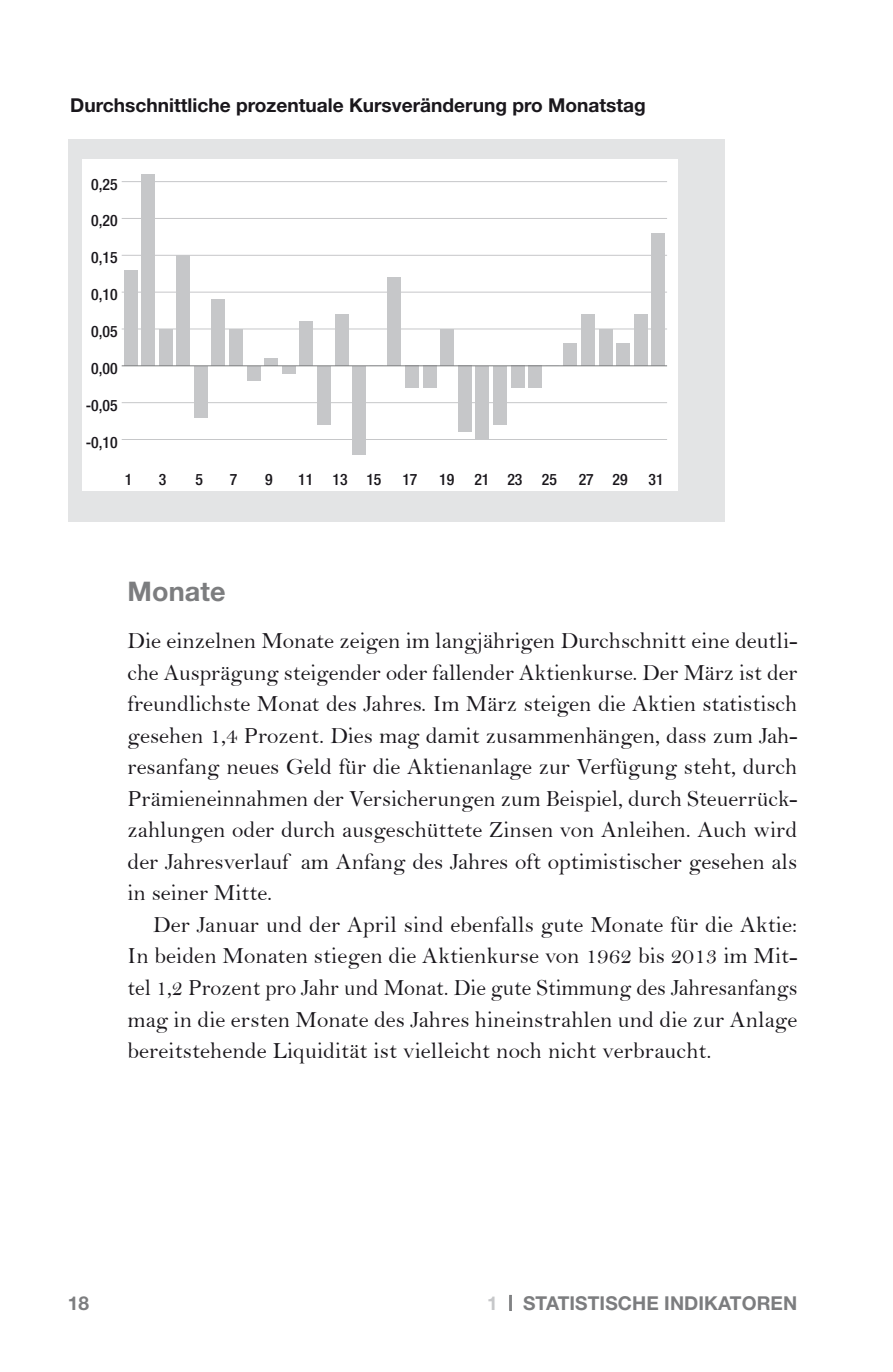
<style>
.page{position:relative;width:893px;height:1372px;background:#fff}
.page>*{position:absolute;margin:0;border:0;box-sizing:border-box;transform-origin:0 0}
.t1{font:700 27px "Helvetica Neue LT";letter-spacing:.005em;color:#7c7d7f}
.t2{font:23.18px/31.5px "Bell";color:#1a171c;text-align:justify}
.t3{font:700 19.12px "Helvetica Neue LT";color:#1a171c}
.t4{font:700 19.12px "Helvetica Neue LT";letter-spacing:.005em;color:#7c7d7f}
.t5{font:700 19.12px "Helvetica Neue LT";color:#c6c7c9}
.t6{font:500 condensed 15.75px "Helvetica Neue LT";color:#1a171c}
</style>
<div class="page">
<div style="left:509px;top:1295px;width:3px;height:15px;border:1px solid #7c7d7f"></div>
<div style="left:68px;top:139px;width:657px;height:382px;background:#e3e4e5"></div>
<div style="left:82px;top:159px;width:594px;height:331px;background:#fff"></div>
<hr style="left:122px;top:439px;width:545px;height:1px;background:#c6c7c9">
<hr style="left:122px;top:402px;width:545px;height:1px;background:#c6c7c9">
<hr style="left:122px;top:328px;width:545px;height:1px;background:#c6c7c9">
<hr style="left:122px;top:292px;width:545px;height:1px;background:#c6c7c9">
<hr style="left:122px;top:255px;width:545px;height:1px;background:#c6c7c9">
<hr style="left:122px;top:218px;width:545px;height:1px;background:#c6c7c9">
<hr style="left:122px;top:181px;width:545px;height:1px;background:#c6c7c9">
<div style="left:124px;top:270px;width:13px;height:96px;background:#c6c7c9"></div>
<div style="left:141px;top:174px;width:14px;height:192px;background:#c6c7c9"></div>
<div style="left:159px;top:329px;width:14px;height:37px;background:#c6c7c9"></div>
<div style="left:176px;top:255px;width:14px;height:111px;background:#c6c7c9"></div>
<div style="left:194px;top:366px;width:14px;height:51px;background:#c6c7c9"></div>
<div style="left:212px;top:299px;width:13px;height:67px;background:#c6c7c9"></div>
<div style="left:229px;top:329px;width:14px;height:37px;background:#c6c7c9"></div>
<div style="left:247px;top:366px;width:14px;height:14px;background:#c6c7c9"></div>
<div style="left:264px;top:358px;width:14px;height:8px;background:#c6c7c9"></div>
<div style="left:282px;top:366px;width:14px;height:7px;background:#c6c7c9"></div>
<div style="left:300px;top:321px;width:13px;height:45px;background:#c6c7c9"></div>
<div style="left:317px;top:366px;width:14px;height:59px;background:#c6c7c9"></div>
<div style="left:335px;top:314px;width:13px;height:52px;background:#c6c7c9"></div>
<div style="left:352px;top:366px;width:14px;height:88px;background:#c6c7c9"></div>
<div style="left:387px;top:277px;width:14px;height:89px;background:#c6c7c9"></div>
<div style="left:405px;top:366px;width:14px;height:22px;background:#c6c7c9"></div>
<div style="left:423px;top:366px;width:13px;height:22px;background:#c6c7c9"></div>
<div style="left:440px;top:329px;width:14px;height:37px;background:#c6c7c9"></div>
<div style="left:458px;top:366px;width:14px;height:66px;background:#c6c7c9"></div>
<div style="left:475px;top:366px;width:14px;height:73px;background:#c6c7c9"></div>
<div style="left:493px;top:366px;width:14px;height:59px;background:#c6c7c9"></div>
<div style="left:511px;top:366px;width:13px;height:22px;background:#c6c7c9"></div>
<div style="left:528px;top:366px;width:14px;height:22px;background:#c6c7c9"></div>
<div style="left:563px;top:344px;width:14px;height:22px;background:#c6c7c9"></div>
<div style="left:581px;top:314px;width:14px;height:52px;background:#c6c7c9"></div>
<div style="left:599px;top:329px;width:13px;height:37px;background:#c6c7c9"></div>
<div style="left:616px;top:344px;width:14px;height:22px;background:#c6c7c9"></div>
<div style="left:634px;top:314px;width:14px;height:52px;background:#c6c7c9"></div>
<div style="left:651px;top:233px;width:14px;height:133px;background:#c6c7c9"></div>
<hr style="left:122px;top:365px;width:545px;height:1px;background:#7c7d7f">
<p class="t3" style="left:70px;top:93px;width:577px">Durchschnittliche prozentuale Kursveränderung pro Monatstag</p>
<p class="t6" style="left:91px;top:175px;width:28px">0,25</p>
<p class="t6" style="left:91px;top:211px;width:28px">0,20</p>
<p class="t6" style="left:91px;top:248px;width:28px">0,15</p>
<p class="t6" style="left:91px;top:285px;width:28px">0,10</p>
<p class="t6" style="left:91px;top:322px;width:28px">0,05</p>
<p class="t6" style="left:91px;top:359px;width:28px">0,00</p>
<p class="t6" style="left:86px;top:395px;width:34px">-0,05</p>
<p class="t6" style="left:86px;top:432px;width:34px">-0,10</p>
<p class="t6" style="left:125px;top:470px;width:9px">1</p>
<p class="t6" style="left:159px;top:470px;width:9px">3</p>
<p class="t6" style="left:195px;top:470px;width:9px">5</p>
<p class="t6" style="left:230px;top:470px;width:9px">7</p>
<p class="t6" style="left:265px;top:470px;width:9px">9</p>
<p class="t6" style="left:298px;top:470px;width:85px">11 13 15</p>
<p class="t6" style="left:402px;top:470px;width:17px">17</p>
<p class="t6" style="left:439px;top:470px;width:17px">19</p>
<p class="t6" style="left:474px;top:470px;width:84px">21 23 25</p>
<p class="t6" style="left:579px;top:470px;width:50px">27 29</p>
<p class="t6" style="left:648px;top:470px;width:17px">31</p>
<p class="t1" style="left:128px;top:574px;width:100px">Monate</p>
<p class="t2" style="left:128px;top:625px;width:671px">Die einzelnen Monate zeigen im langjährigen Durchschnitt eine deutli&shy;che Ausprägung steigender oder fallender Aktienkurse. Der März ist der freundlichste Monat des Jahres. Im März steigen die Aktien statistisch gesehen 1,4 Prozent. Dies mag damit zusammenhängen, dass zum Jah&shy;resanfang neues Geld für die Aktienanlage zur Verfügung steht, durch Prämieneinnahmen der Versicherungen zum Beispiel, durch Steuerrück&shy;zahlungen oder durch ausgeschüttete Zinsen von Anleihen. Auch wird der Jahresverlauf am Anfang des Jahres oft optimistischer gesehen als in seiner Mitte.</p>
<p class="t2" style="left:128px;top:908px;width:671px;text-indent:26px">Der Januar und der April sind ebenfalls gute Monate für die Aktie:<br>In beiden Monaten stiegen die Aktienkurse von 1962 bis 2013 im Mit&shy;tel 1,2 Prozent pro Jahr und Monat. Die gute Stimmung des Jahresanfangs mag in die ersten Monate des Jahres hineinstrahlen und die zur Anlage bereitstehende Liquidität ist vielleicht noch nicht verbraucht.</p>
<p class="t5" style="left:487px;top:1291px;width:26px">1 <sup>|</sup></p>
<p class="t4" style="left:68px;top:1291px;width:23px">18</p>
<p class="t4" style="left:523px;top:1291px;width:276px">Statistische Indikatoren</p>
</div>
